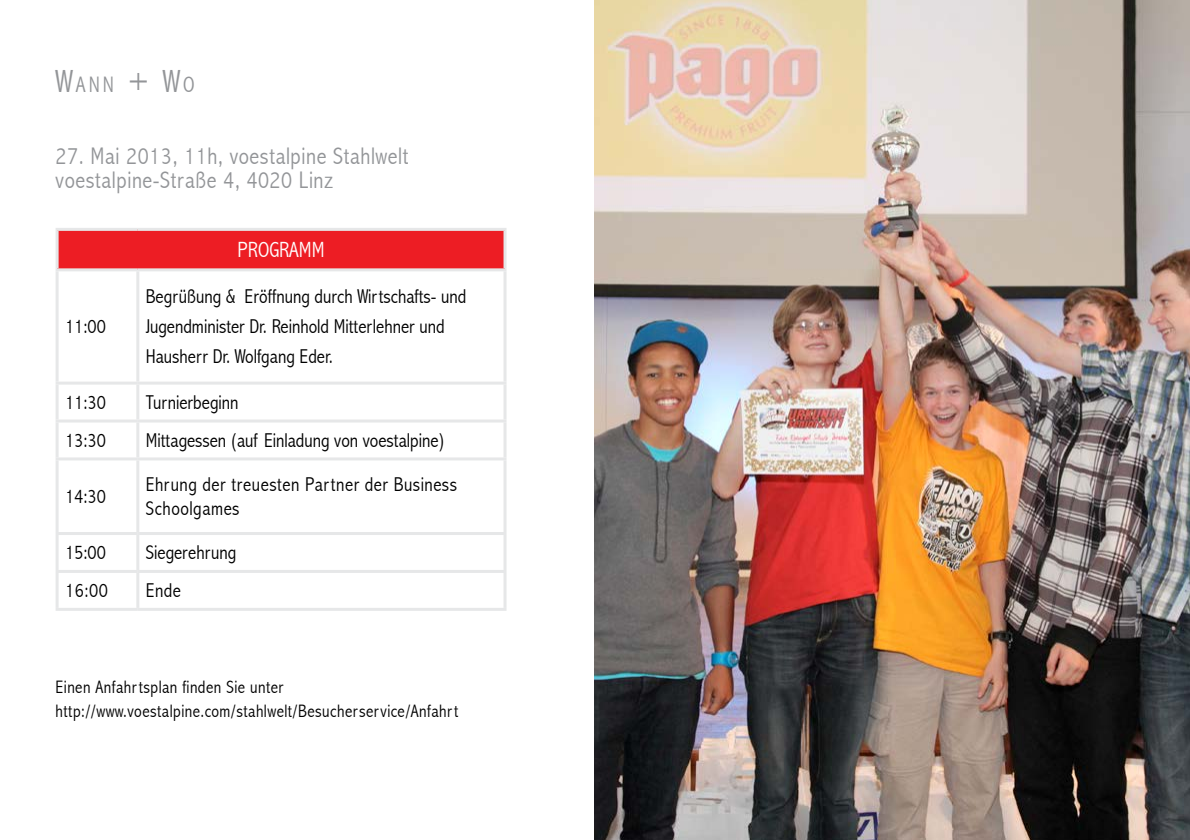
<style>
.page{position:relative;width:1190px;height:840px;background:#fff}
.page>*{position:absolute;margin:0;border:0;box-sizing:border-box;transform-origin:0 0}
.t1{font:300 condensed 24px/24px "Abadi";letter-spacing:.025em;color:#939598}
.t2{font:300 condensed 22.4px "Abadi";color:#939598}
.t3{font:300 condensed 22px "Abadi";color:#fff}
.t4{font:300 condensed 20px/30px "Abadi";color:#000}
.t5{font:300 condensed 20px/24px "Abadi";letter-spacing:.025em;color:#000}
.t6{font:300 condensed 18px/24px "Abadi";letter-spacing:.025em;color:#000}
.s1{font-size:32px}
</style>
<div class="page">
<img style="left:594px;top:0;width:595px;height:839px">
<div style="left:57px;top:229px;width:448px;height:41px;background:#ed1d24"></div>
<svg style="left:59px;top:271px;width:444px;height:302px"></svg>
<hr style="left:56px;top:228px;width:82px;height:3px;background:#e6e7e8">
<hr style="left:56px;top:231px;width:3px;height:37px;background:#e6e7e8">
<hr style="left:138px;top:228px;width:368px;height:3px;background:#e6e7e8">
<hr style="left:503px;top:231px;width:3px;height:37px;background:#e6e7e8">
<hr style="left:56px;top:268px;width:82px;height:3px;background:#e6e7e8">
<hr style="left:56px;top:271px;width:3px;height:110px;background:#e6e7e8">
<hr style="left:138px;top:268px;width:368px;height:3px;background:#e6e7e8">
<hr style="left:136px;top:271px;width:3px;height:110px;background:#e6e7e8">
<hr style="left:503px;top:271px;width:3px;height:110px;background:#e6e7e8">
<hr style="left:56px;top:419px;width:82px;height:3px;background:#e6e7e8">
<hr style="left:56px;top:422px;width:3px;height:35px;background:#e6e7e8">
<hr style="left:138px;top:419px;width:368px;height:3px;background:#e6e7e8">
<hr style="left:136px;top:422px;width:3px;height:35px;background:#e6e7e8">
<hr style="left:503px;top:422px;width:3px;height:35px;background:#e6e7e8">
<hr style="left:56px;top:457px;width:82px;height:3px;background:#e6e7e8">
<hr style="left:56px;top:460px;width:3px;height:71px;background:#e6e7e8">
<hr style="left:138px;top:457px;width:368px;height:3px;background:#e6e7e8">
<hr style="left:136px;top:460px;width:3px;height:71px;background:#e6e7e8">
<hr style="left:503px;top:460px;width:3px;height:71px;background:#e6e7e8">
<hr style="left:56px;top:531px;width:82px;height:3px;background:#e6e7e8">
<hr style="left:56px;top:534px;width:3px;height:35px;background:#e6e7e8">
<hr style="left:138px;top:531px;width:368px;height:3px;background:#e6e7e8">
<hr style="left:136px;top:534px;width:3px;height:35px;background:#e6e7e8">
<hr style="left:503px;top:534px;width:3px;height:35px;background:#e6e7e8">
<hr style="left:56px;top:569px;width:82px;height:3px;background:#e6e7e8">
<hr style="left:56px;top:572px;width:3px;height:35px;background:#e6e7e8">
<hr style="left:138px;top:569px;width:368px;height:3px;background:#e6e7e8">
<hr style="left:136px;top:572px;width:3px;height:35px;background:#e6e7e8">
<hr style="left:503px;top:572px;width:3px;height:35px;background:#e6e7e8">
<hr style="left:56px;top:607px;width:82px;height:3px;background:#e6e7e8">
<hr style="left:138px;top:607px;width:368px;height:3px;background:#e6e7e8">
<hr style="left:56px;top:381px;width:82px;height:3px;background:#e6e7e8">
<hr style="left:56px;top:384px;width:3px;height:35px;background:#e6e7e8">
<hr style="left:138px;top:381px;width:368px;height:3px;background:#e6e7e8">
<hr style="left:136px;top:384px;width:3px;height:35px;background:#e6e7e8">
<hr style="left:503px;top:384px;width:3px;height:35px;background:#e6e7e8">
<p class="t2" style="left:56px;top:72px;width:141px"><span class="s1">W</span>ANN <span class="s1">+ W</span>O</p>
<p class="t1" style="left:56px;top:144px;width:354px">27. Mai 2013, 11h, voestalpine Stahlwelt voestalpine-Straße 4, 4020 Linz</p>
<p class="t4" style="left:65px;top:311px;width:42px">11:00</p>
<p class="t3" style="left:237px;top:237px;width:89px">PROGRAMM</p>
<p class="t4" style="left:146px;top:281px;width:322px">Begrüßung &amp; Eröffnung durch Wirtschafts- und<br>Jugendminister Dr. Reinhold Mitterlehner und<br>Hausherr Dr. Wolfgang Eder.</p>
<p class="t4" style="left:65px;top:387px;width:42px">11:30</p>
<p class="t4" style="left:146px;top:387px;width:94px">Turnierbeginn</p>
<p class="t4" style="left:65px;top:425px;width:42px">13:30</p>
<p class="t4" style="left:146px;top:425px;width:300px">Mittagessen (auf Einladung von voestalpine)</p>
<p class="t4" style="left:65px;top:481px;width:42px">14:30</p>
<p class="t5" style="left:146px;top:472px;width:313px">Ehrung der treuesten Partner der Business<br>Schoolgames</p>
<p class="t4" style="left:65px;top:537px;width:42px">15:00</p>
<p class="t4" style="left:146px;top:537px;width:92px">Siegerehrung</p>
<p class="t4" style="left:65px;top:575px;width:44px">16:00</p>
<p class="t4" style="left:146px;top:575px;width:37px">Ende</p>
<p class="t6" style="left:56px;top:674px;width:404px">Einen Anfahrtsplan finden Sie unter http://www.voestalpine.com/stahlwelt/Besucherservice/Anfahrt</p>
</div>
